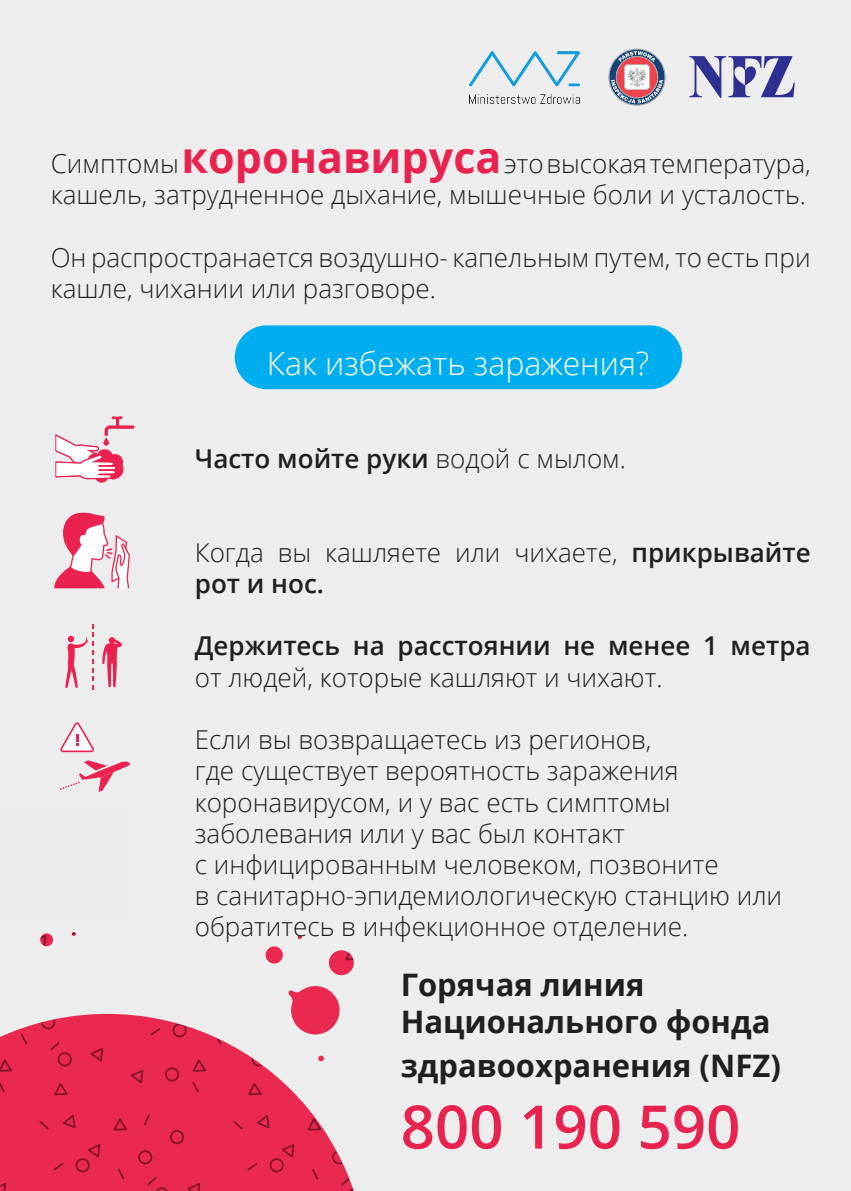
<style>
.page{position:relative;width:851px;height:1191px;background:#fff}
.page>*{position:absolute;margin:0;border:0;box-sizing:border-box;transform-origin:0 0}
.t1{font:600 60px "Open Sans";color:#e92350}
.t2{font:300 32px "Open Sans";color:#fff}
.t3{font:700 31px/37.2px "Open Sans";color:#231f20}
.t4{font:300 26px/31.2px "Open Sans";color:#231f20}
.t5{font:600 26px "Open Sans";color:#231f20}
.s1{font-weight:700;font-size:43px;color:#e92350}
.s2{font-weight:300}
.s3{font-weight:600}
</style>
<div class="page">
<div style="left:0;top:0;width:850px;height:1191px;background:#ecedec"></div>
<div style="left:235px;top:325px;width:447px;height:64px;background:#00aeef;border-radius:32px"></div>
<div style="left:0;top:807px;width:129px;height:115px;background:#ecedeb"></div>
<svg style="left:56px;top:416px;width:78px;height:66px"></svg>
<svg style="left:60px;top:722px;width:34px;height:30px"></svg>
<svg style="left:60px;top:760px;width:70px;height:32px;background:#ebbec8"></svg>
<svg style="left:102px;top:637px;width:20px;height:50px"></svg>
<svg style="left:65px;top:624px;width:29px;height:66px;background:#ebbfc9"></svg>
<svg style="left:689px;top:56px;width:105px;height:42px;background:#9b9cc5"></svg>
<svg style="left:54px;top:512px;width:76px;height:76px"></svg>
<img style="left:469px;top:51px;width:110px;height:52px">
<svg style="left:608px;top:49px;width:57px;height:57px;background:#b69fad"></svg>
<p class="t4" style="left:51px;top:147px;width:761px">Симптомы<span class="s1">коронавируса</span>это высокая температура, кашель, затрудненное дыхание, мышечные боли и усталость.</p>
<p class="t4" style="left:51px;top:241px;width:761px">Он распространается воздушно- капельным путем, то есть при кашле, чихании или разговоре.</p>
<p class="t2" style="left:267px;top:341px;width:384px">Как избежать заражения?</p>
<p class="t5" style="left:195px;top:441px;width:432px">Часто мойте руки <span class="s2">водой с мылом.</span></p>
<p class="t4" style="left:195px;top:536px;width:617px">Когда вы кашляете или чихаете, <span class="s3">прикрывайте рот и нос.</span></p>
<p class="t5" style="left:195px;top:628px;width:617px">Держитесь на расстоянии не менее 1 метра</p>
<p class="t4" style="left:195px;top:661px;width:469px">от людей, которые кашляют и чихают.</p>
<p class="t4" style="left:195px;top:723px;width:588px">Если вы возвращаетесь из регионов,<br>где существует вероятность заражения коронавирусом, и у вас есть симптомы заболевания или у вас был контакт<br>с инфицированным человеком, позвоните<br>в санитарно-эпидемиологическую станцию или обратитесь в инфекционное отделение.</p>
<p class="t3" style="left:400px;top:965px;width:371px">Горячая линия<br>Национального фонда</p>
<p class="t3" style="left:400px;top:1046px;width:381px">здравоохранения (NFZ)</p>
<h1 class="t1" style="left:400px;top:1085px;width:341px">800 190 590</h1>
</div>
